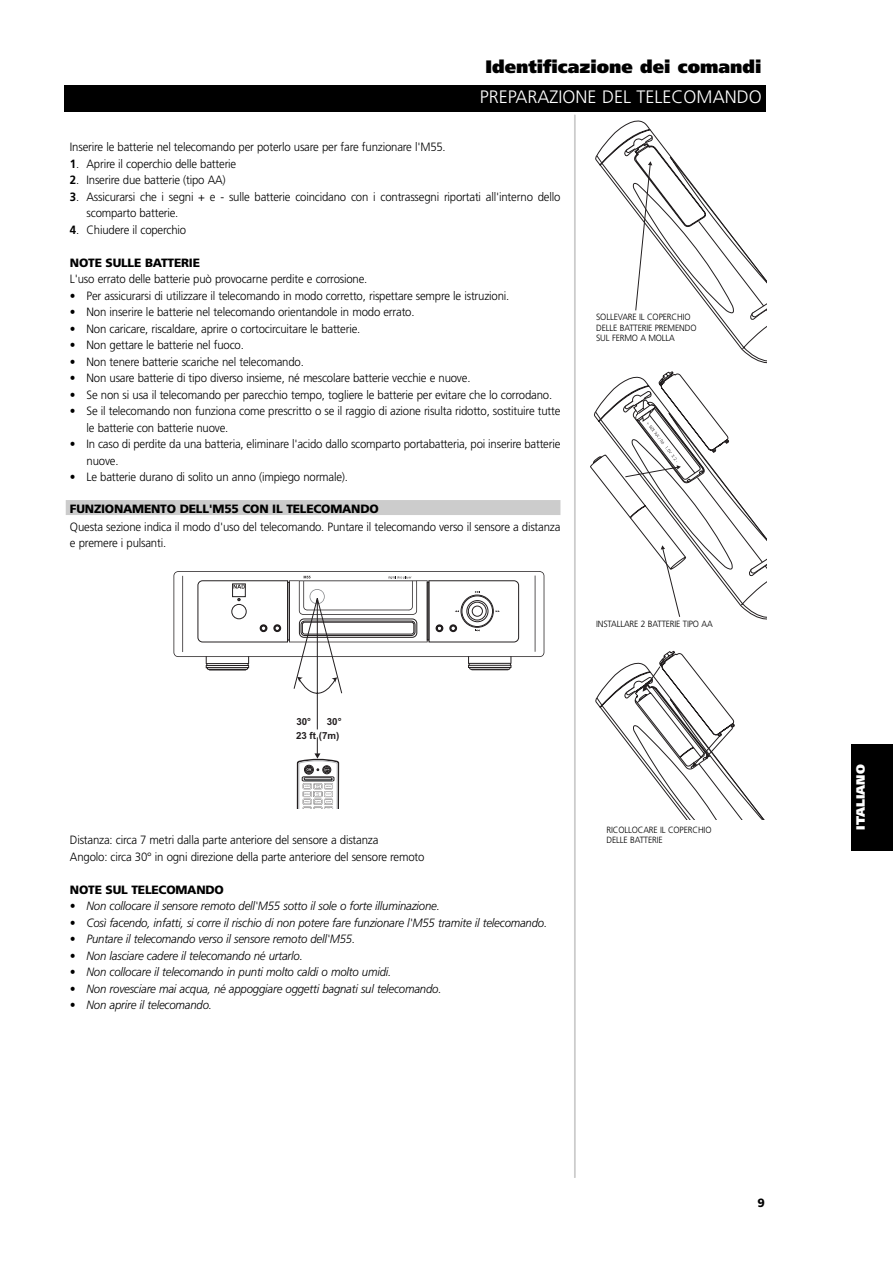
<style>
.page{position:relative;width:893px;height:1263px;background:#fff}
.page>*{position:absolute;margin:0;border:0;box-sizing:border-box;transform-origin:0 0}
.t1{font:300 18px "Frutiger";color:#fff}
.t2{font:900 18px "Frutiger";color:#000}
.t3{font:300 12px/16.5px "Frutiger";letter-spacing:-.015em;color:#000;scale:.95 1}
.t4{font:italic 300 12px "Frutiger";letter-spacing:-.015em;color:#000;scale:.95 1}
.t5{font:900 12px "Frutiger";letter-spacing:-.02em;color:#000}
.t6{font:900 12px "Frutiger";color:#fff}
.t7{font:700 9.75px/13.6px "Arial";color:#231f20;text-align:right}
.t8{font:300 9px/10.5px "Frutiger";letter-spacing:-.015em;color:#000;scale:.95 1}
.s1{font-weight:700}
</style>
<div class="page">
<div style="left:851px;top:744px;width:41px;height:106px;background:#000"></div>
<div style="left:64px;top:85px;width:702px;height:27px;background:#000"></div>
<div style="left:66px;top:500px;width:494px;height:15px;background:#ccc"></div>
<hr style="left:574px;top:115px;width:1px;height:1063px;background:#ccc">
<svg style="left:590px;top:120px;width:176px;height:500px"></svg>
<svg style="left:595px;top:651px;width:169px;height:168px"></svg>
<svg style="left:173px;top:571px;width:371px;height:238px"></svg>
<div style="left:594px;top:312px;width:108px;height:41px;background:#fff"></div>
<div style="left:594px;top:619px;width:140px;height:25px;background:#fff"></div>
<h1 class="t2" style="left:485px;top:60px;width:277px">Identificazione dei comandi</h1>
<h1 class="t1" style="left:480px;top:90px;width:283px">PREPARAZIONE DEL TELECOMANDO</h1>
<p class="t3" style="left:70px;top:140px;width:397px">Inserire le batterie nel telecomando per poterlo usare per fare funzionare l'M55.</p>
<p class="t3" style="left:70px;top:156px;width:177px"><span class="s1">1</span>. Aprire il coperchio delle batterie</p>
<p class="t3" style="left:70px;top:173px;width:165px"><span class="s1">2</span>. Inserire due batterie (tipo AA)</p>
<p class="t3" style="left:87px;top:189px;width:500px;text-indent:-17px"><span class="s1">3</span>. Assicurarsi che i segni + e - sulle batterie coincidano con i contrassegni riportati all'interno dello scomparto batterie.</p>
<p class="t3" style="left:70px;top:222px;width:124px"><span class="s1">4</span>. Chiudere il coperchio</p>
<p class="t5" style="left:70px;top:258px;width:131px">NOTE SULLE BATTERIE</p>
<p class="t3" style="left:70px;top:272px;width:314px">L'uso errato delle batterie può provocarne perdite e corrosione.</p>
<p class="t3" style="left:70px;top:288px;width:464px">• Per assicurarsi di utilizzare il telecomando in modo corretto, rispettare sempre le istruzioni.</p>
<p class="t3" style="left:70px;top:305px;width:364px">• Non inserire le batterie nel telecomando orientandole in modo errato.</p>
<p class="t3" style="left:70px;top:321px;width:307px">• Non caricare, riscaldare, aprire o cortocircuitare le batterie.</p>
<p class="t3" style="left:70px;top:338px;width:184px">• Non gettare le batterie nel fuoco.</p>
<p class="t3" style="left:70px;top:354px;width:248px">• Non tenere batterie scariche nel telecomando.</p>
<p class="t3" style="left:70px;top:371px;width:423px">• Non usare batterie di tipo diverso insieme, né mescolare batterie vecchie e nuove.</p>
<p class="t3" style="left:70px;top:387px;width:509px">• Se non si usa il telecomando per parecchio tempo, togliere le batterie per evitare che lo corrodano.</p>
<p class="t3" style="left:87px;top:404px;width:500px;text-indent:-17px">• Se il telecomando non funziona come prescritto o se il raggio di azione risulta ridotto, sostituire tutte le batterie con batterie nuove.</p>
<p class="t3" style="left:87px;top:437px;width:500px;text-indent:-17px">• In caso di perdite da una batteria, eliminare l'acido dallo scomparto portabatteria, poi inserire batterie nuove.</p>
<p class="t3" style="left:70px;top:470px;width:294px">• Le batterie durano di solito un anno (impiego normale).</p>
<p class="t5" style="left:70px;top:504px;width:310px">FUNZIONAMENTO DELL'M55 CON IL TELECOMANDO</p>
<p class="t3" style="left:70px;top:519px;width:518px">Questa sezione indica il modo d'uso del telecomando. Puntare il telecomando verso il sensore a distanza e premere i pulsanti.</p>
<p class="t7" style="left:296px;top:715px;width:47px">30°<br>23 ft (7m)</p>
<p class="t7" style="left:296px;top:715px;width:16px">30°</p>
<p class="t3" style="left:70px;top:833px;width:375px">Distanza: circa 7 metri dalla parte anteriore del sensore a distanza<br>Angolo: circa 30° in ogni direzione della parte anteriore del sensore remoto</p>
<p class="t5" style="left:70px;top:885px;width:155px">NOTE SUL TELECOMANDO</p>
<p class="t4" style="left:70px;top:901px;width:391px">• Non collocare il sensore remoto dell'M55 sotto il sole o forte illuminazione.</p>
<p class="t4" style="left:70px;top:918px;width:504px">• Così facendo, infatti, si corre il rischio di non potere fare funzionare l'M55 tramite il telecomando.</p>
<p class="t4" style="left:70px;top:934px;width:302px">• Puntare il telecomando verso il sensore remoto dell'M55.</p>
<p class="t4" style="left:70px;top:951px;width:247px">• Non lasciare cadere il telecomando né urtarlo.</p>
<p class="t4" style="left:70px;top:967px;width:340px">• Non collocare il telecomando in punti molto caldi o molto umidi.</p>
<p class="t4" style="left:70px;top:984px;width:392px">• Non rovesciare mai acqua, né appoggiare oggetti bagnati sul telecomando.</p>
<p class="t4" style="left:70px;top:1000px;width:151px">• Non aprire il telecomando.</p>
<p class="t8" style="left:596px;top:313px;width:107px">SOLLEVARE IL COPERCHIO<br>DELLE BATTERIE PREMENDO<br>SUL FERMO A MOLLA</p>
<p class="t8" style="left:596px;top:620px;width:124px">INSTALLARE 2 BATTERIE TIPO AA</p>
<p class="t8" style="left:606px;top:825px;width:112px">RICOLLOCARE IL COPERCHIO<br>DELLE BATTERIE</p>
<p class="t5" style="left:757px;top:1198px;width:9px">9</p>
<p class="t6" style="left:855px;top:830px;width:67px;rotate:-90deg">ITALIANO</p>
</div>
